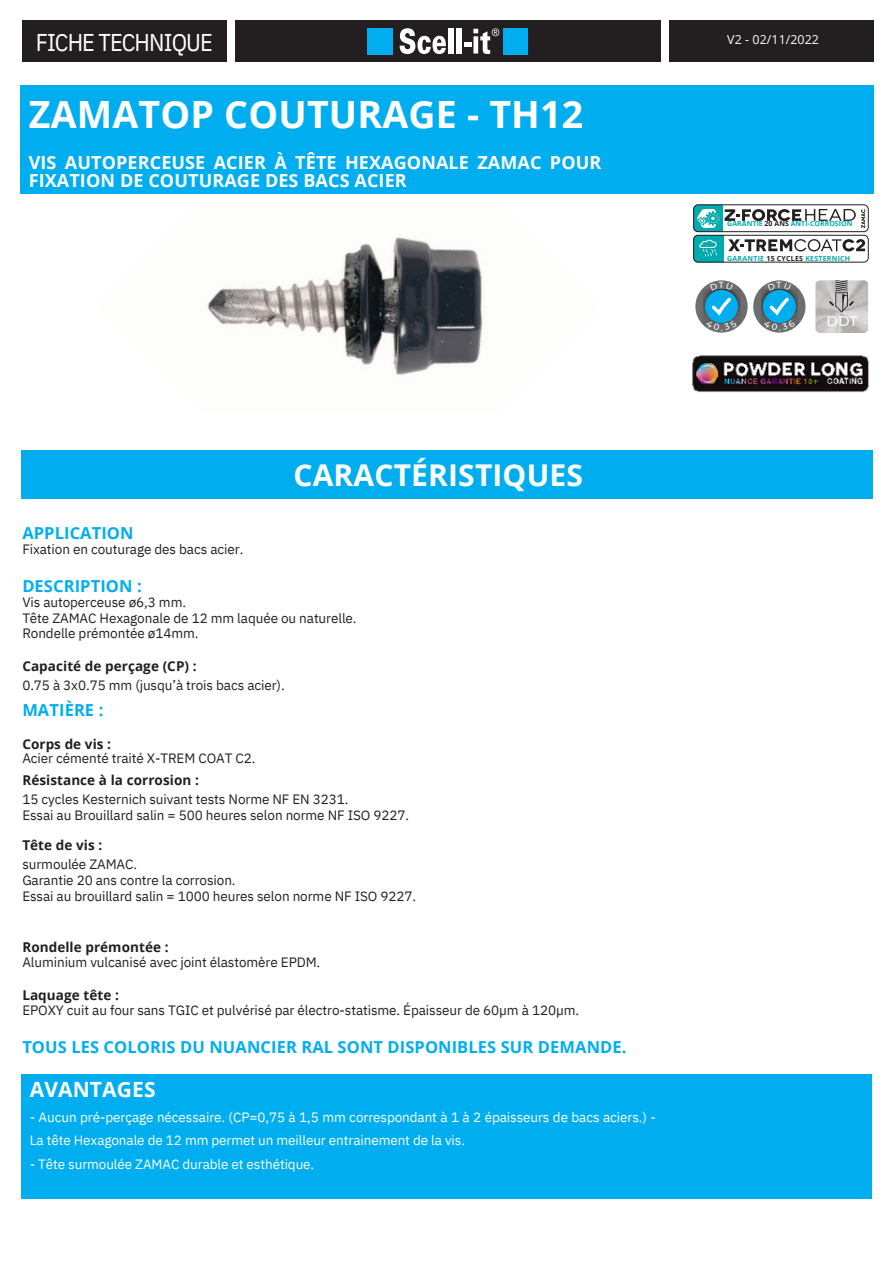
<style>
.page{position:relative;width:894px;height:1264px;background:#fff}
.page>*{position:absolute;margin:0;border:0;box-sizing:border-box;transform-origin:0 0}
.t1{font:700 37.5px "Open Sans";letter-spacing:.005em;color:#fff}
.t2{font:700 30px "Open Sans";letter-spacing:.005em;color:#fff}
.t3{font:24.3px "IBM Plex Sans Cond";letter-spacing:-.035em;color:#fff}
.t4{font:700 21px "Open Sans";letter-spacing:.005em;color:#fff}
.t5{font:700 18px/18px "Open Sans";letter-spacing:.005em;color:#fff}
.t6{font:700 16.5px "Open Sans";letter-spacing:.005em;color:#00aeef}
.t7{font:500 13.95px "Montserrat";color:#fff}
.t8{font:13.5px/15.8px "IBM Plex Sans";letter-spacing:-.005em;color:#231f20}
.t9{font:13.5px/23.7px "IBM Plex Sans";letter-spacing:-.005em;color:#fff}
.t10{font:700 13.5px "Open Sans";letter-spacing:.005em;color:#231f20}
.t11{font:12.45px "Open Sans";letter-spacing:.005em;color:#fff}
.t12{font:700 7.05px "Open Sans";letter-spacing:.03em;color:#00aaad}
.t13{font:700 6.9px "Open Sans";letter-spacing:.005em;color:#00aaad}
.s1{color:#231f20}
</style>
<div class="page">
<div style="left:668px;top:21px;width:204px;height:41px;background:#231f20"></div>
<div style="left:235px;top:21px;width:425px;height:41px;background:#231f20"></div>
<div style="left:367px;top:28px;width:25px;height:26px;background:#00aeef"></div>
<div style="left:503px;top:28px;width:24px;height:26px;background:#00aeef"></div>
<svg style="left:399px;top:28px;width:47px;height:26px"></svg>
<div style="left:448px;top:29px;width:5px;height:24px;background:#fff"></div>
<hr style="left:457px;top:29px;width:4px;height:24px;background:#fff">
<svg style="left:464px;top:28px;width:35px;height:26px"></svg>
<div style="left:22px;top:21px;width:204px;height:41px;background:#231f20"></div>
<img style="left:692px;top:355px;width:177px;height:37px">
<img style="left:207px;top:237px;width:276px;height:138px">
<svg style="left:728px;top:239px;width:136px;height:12px"></svg>
<div style="left:753px;top:280px;width:52px;height:52px;background:#6d6e70;border-radius:26px"></div>
<div style="left:693px;top:235px;width:30px;height:27px;background:#00aaad"></div>
<svg style="left:699px;top:240px;width:18px;height:17px"></svg>
<div style="left:693px;top:235px;width:175px;height:27px;border:1px solid #231f20;border-radius:5px"></div>
<div style="left:693px;top:205px;width:29px;height:27px;background:#00aaad"></div>
<svg style="left:697px;top:209px;width:168px;height:19px"></svg>
<div style="left:693px;top:204px;width:175px;height:28px;border:1px solid #231f20;border-radius:5px"></div>
<img style="left:761px;top:290px;width:36px;height:26px">
<div style="left:762px;top:290px;width:33px;height:33px;background:#00aeef;border-radius:50%"></div>
<img style="left:815px;top:280px;width:52px;height:53px">
<svg style="left:828px;top:280px;width:25px;height:32px"></svg>
<div style="left:695px;top:280px;width:52px;height:52px;background:#6d6e70;border-radius:26px"></div>
<img style="left:703px;top:290px;width:37px;height:35px">
<div style="left:20px;top:85px;width:852px;height:108px;background:#00aeef"></div>
<div style="left:21px;top:450px;width:851px;height:48px;background:#00aeef"></div>
<div style="left:21px;top:1073px;width:850px;height:125px;background:#00aeef"></div>
<div style="left:704px;top:290px;width:33px;height:33px;background:#00aeef;border-radius:50%"></div>
<svg style="left:705px;top:297px;width:32px;height:33px"></svg>
<svg style="left:763px;top:297px;width:32px;height:33px"></svg>
<svg style="left:709px;top:282px;width:23px;height:8px"></svg>
<svg style="left:767px;top:282px;width:23px;height:8px"></svg>
<h3 class="t3" style="left:36px;top:26px;width:179px">FICHE TECHNIQUE</h3>
<h1 class="t1" style="left:29px;top:88px;width:556px">ZAMATOP COUTURAGE - TH12</h1>
<h3 class="t5" style="left:29px;top:153px;width:574px">VIS AUTOPERCEUSE ACIER À TÊTE HEXAGONALE ZAMAC POUR<br>FIXATION DE COUTURAGE DES BACS ACIER</h3>
<h2 class="t2" style="left:293px;top:453px;width:291px">CARACTÉRISTIQUES</h2>
<p class="t6" style="left:22px;top:521px;width:113px">APPLICATION</p>
<p class="t6" style="left:22px;top:574px;width:121px">DESCRIPTION :</p>
<p class="t8" style="left:22px;top:541px;width:222px">Fixation en couturage des bacs acier.</p>
<p class="t8" style="left:22px;top:594px;width:335px">Vis autoperceuse ø6,3 mm.<br>Tête ZAMAC Hexagonale de 12 mm laquée ou naturelle.<br>Rondelle prémontée ø14mm.</p>
<p class="t10" style="left:22px;top:656px;width:176px">Capacité de perçage (CP) :</p>
<p class="t8" style="left:22px;top:677px;width:264px">0.75 à 3x0.75 mm (jusqu’à trois bacs acier).</p>
<p class="t6" style="left:22px;top:698px;width:82px">MATIÈRE :</p>
<p class="t10" style="left:22px;top:734px;width:90px">Corps de vis :</p>
<p class="t8" style="left:22px;top:750px;width:234px">Acier cémenté traité X-TREM COAT C2.</p>
<p class="t10" style="left:22px;top:770px;width:178px">Résistance à la corrosion :</p>
<p class="t8" style="left:22px;top:791px;width:388px">15 cycles Kesternich suivant tests Norme NF EN 3231.<br>Essai au Brouillard salin = 500 heures selon norme NF ISO 9227.</p>
<p class="t10" style="left:22px;top:835px;width:81px">Tête de vis :</p>
<p class="t8" style="left:22px;top:856px;width:395px">surmoulée ZAMAC.<br>Garantie 20 ans contre la corrosion.<br>Essai au brouillard salin = 1000 heures selon norme NF ISO 9227.</p>
<p class="t10" style="left:22px;top:937px;width:148px">Rondelle prémontée :</p>
<p class="t8" style="left:22px;top:954px;width:299px">Aluminium vulcanisé avec joint élastomère EPDM.</p>
<p class="t10" style="left:22px;top:985px;width:98px">Laquage tête :</p>
<p class="t8" style="left:22px;top:1001px;width:558px">EPOXY cuit au four sans TGIC et pulvérisé par électro-statisme. Épaisseur de 60µm à 120µm.</p>
<p class="t6" style="left:22px;top:1035px;width:605px">TOUS LES COLORIS DU NUANCIER RAL SONT DISPONIBLES SUR DEMANDE.</p>
<h3 class="t4" style="left:30px;top:1074px;width:127px">AVANTAGES</h3>
<p class="t9" style="left:30px;top:1104px;width:627px">- Aucun pré-perçage nécessaire. (CP=0,75 à 1,5 mm correspondant à 1 à 2 épaisseurs de bacs aciers.) -<br>La tête Hexagonale de 12 mm permet un meilleur entrainement de la vis.</p>
<p class="t9" style="left:30px;top:1151px;width:286px">- Tête surmoulée ZAMAC durable et esthétique.</p>
<p class="t11" style="left:727px;top:30px;width:93px">V2 - 02/11/2022</p>
<p class="t13" style="left:727px;top:219px;width:127px">GARANTIE <span class="s1">20 ANS</span> ANTI-CORROSION</p>
<p class="t12" style="left:727px;top:253px;width:124px">GARANTIE <span class="s1">15 CYCLES</span> KESTERNICH</p>
<p class="t7" style="left:826px;top:312px;width:33px">DDT</p>
</div>
